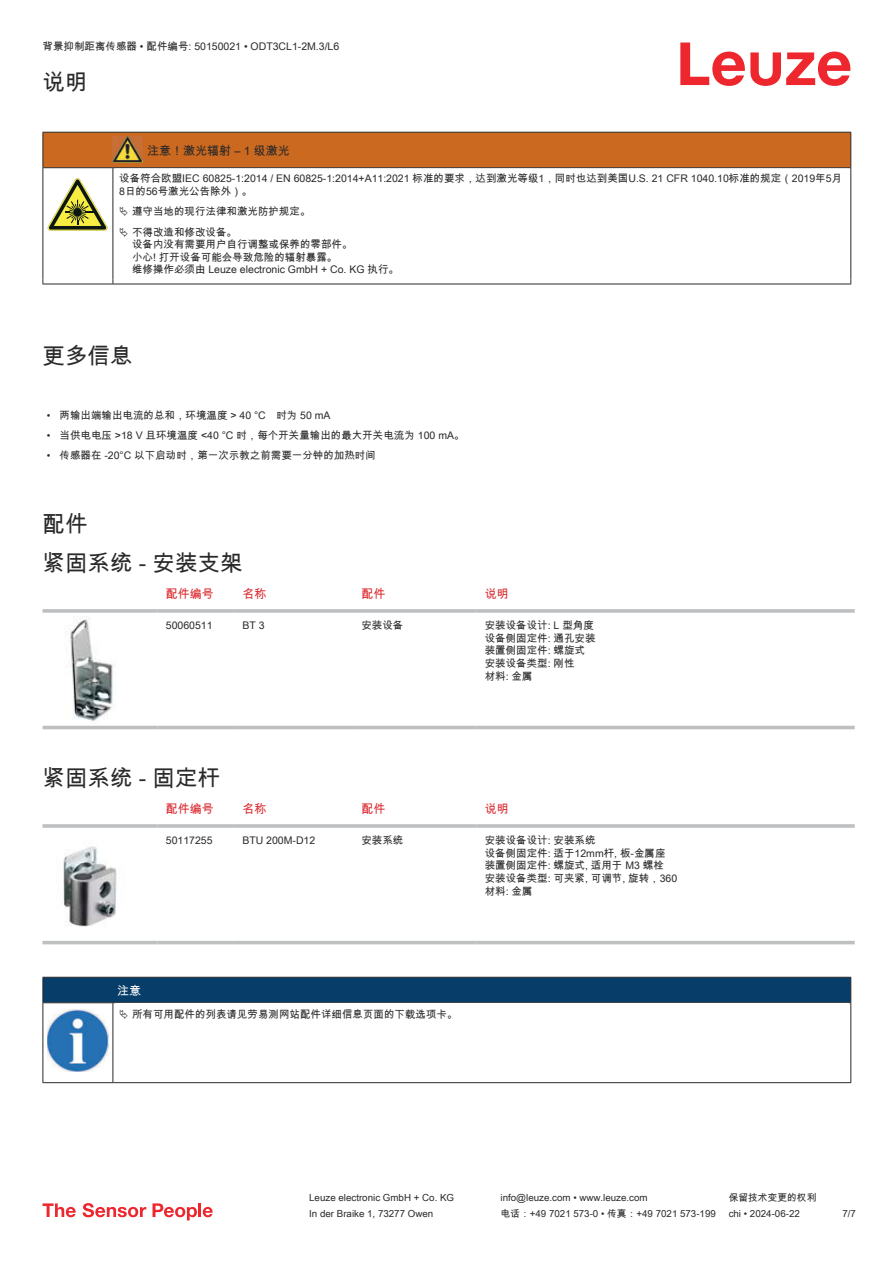
<style>
.page{position:relative;width:893px;height:1263px;background:#fff}
.page>*{position:absolute;margin:0;border:0;box-sizing:border-box;transform-origin:0 0}
.t1{font:22.5px/38.7px "Arial Unicode MS";color:#2b292a}
.t2{font:12px "Arial Unicode MS";color:#db2a30}
.t3{font:12px "Arial Unicode MS";color:#2b292a}
.t4{font:12px "Arial Unicode MS";color:#fff}
.t5{font:10.5px/12.6px "Arial Unicode MS";color:#2b292a}
.t6{font:9.75px "Arial Unicode MS";color:#2b292a}
</style>
<div class="page">
<svg style="left:680px;top:43px;width:170px;height:43px"></svg>
<svg style="left:43px;top:616px;width:812px;height:114px"></svg>
<svg style="left:43px;top:609px;width:114px;height:4px"></svg>
<hr style="left:157px;top:609px;width:77px;height:4px;background:#c5c7c8">
<svg style="left:234px;top:609px;width:119px;height:4px"></svg>
<svg style="left:353px;top:609px;width:123px;height:4px"></svg>
<hr style="left:476px;top:609px;width:379px;height:4px;background:#c5c7c8">
<hr style="left:43px;top:726px;width:114px;height:3px;background:#bdbfc1">
<hr style="left:157px;top:726px;width:77px;height:3px;background:#bdbfc1">
<hr style="left:234px;top:726px;width:119px;height:3px;background:#bdbfc1">
<hr style="left:353px;top:726px;width:123px;height:3px;background:#bdbfc1">
<hr style="left:476px;top:726px;width:379px;height:3px;background:#bdbfc1">
<img style="left:65px;top:617px;width:53px;height:106px">
<svg style="left:43px;top:940px;width:812px;height:5px;fill:#efeff0"></svg>
<hr style="left:43px;top:824px;width:114px;height:4px;background:#c3c5c7">
<svg style="left:157px;top:824px;width:77px;height:4px"></svg>
<hr style="left:234px;top:824px;width:119px;height:4px;background:#c4c6c7">
<hr style="left:353px;top:824px;width:123px;height:4px;background:#c3c5c7">
<svg style="left:476px;top:824px;width:379px;height:4px;background:#c3c5c7"></svg>
<hr style="left:43px;top:941px;width:114px;height:3px;background:#bdbfc1">
<hr style="left:157px;top:941px;width:77px;height:3px;background:#bdbfc1">
<hr style="left:234px;top:941px;width:119px;height:3px;background:#bdbfc1">
<hr style="left:353px;top:941px;width:123px;height:3px;background:#bdbfc1">
<hr style="left:476px;top:941px;width:379px;height:3px;background:#bdbfc1">
<img style="left:63px;top:846px;width:54px;height:81px">
<div style="left:43px;top:977px;width:808px;height:26px;background:#063d69"></div>
<hr style="left:113px;top:1002px;width:738px;height:1px;background:#2b292a">
<hr style="left:43px;top:1003px;width:1px;height:75px;background:#2b292a">
<hr style="left:113px;top:1003px;width:1px;height:75px;background:#2b292a">
<hr style="left:850px;top:1003px;width:1px;height:75px;background:#2b292a">
<hr style="left:43px;top:1082px;width:70px;height:1px;background:#2b292a">
<hr style="left:113px;top:1082px;width:738px;height:1px;background:#2b292a">
<img style="left:47px;top:1009px;width:61px;height:63px">
<svg style="left:43px;top:1203px;width:33px;height:14px"></svg>
<svg style="left:83px;top:1203px;width:63px;height:14px"></svg>
<svg style="left:153px;top:1203px;width:44px;height:17px"></svg>
<hr style="left:198px;top:1203px;width:3px;height:14px;background:#ed272d">
<svg style="left:203px;top:1207px;width:10px;height:10px"></svg>
<div style="left:44px;top:133px;width:806px;height:34px;background:#ca691f"></div>
<svg style="left:44px;top:168px;width:806px;height:116px"></svg>
<hr style="left:43px;top:132px;width:70px;height:1px;background:#2b292a">
<hr style="left:43px;top:133px;width:1px;height:34px;background:#2b292a">
<hr style="left:43px;top:167px;width:70px;height:1px;background:#2b292a">
<hr style="left:113px;top:132px;width:30px;height:1px;background:#2b292a">
<hr style="left:113px;top:167px;width:30px;height:1px;background:#2b292a">
<hr style="left:143px;top:132px;width:708px;height:1px;background:#2b292a">
<hr style="left:850px;top:133px;width:1px;height:34px;background:#2b292a">
<hr style="left:143px;top:167px;width:708px;height:1px;background:#2b292a">
<hr style="left:43px;top:168px;width:1px;height:111px;background:#2b292a">
<hr style="left:113px;top:168px;width:1px;height:111px;background:#2b292a">
<hr style="left:850px;top:168px;width:1px;height:111px;background:#2b292a">
<hr style="left:43px;top:284px;width:70px;height:1px;background:#2b292a">
<hr style="left:113px;top:284px;width:30px;height:1px;background:#2b292a">
<hr style="left:143px;top:284px;width:708px;height:1px;background:#2b292a">
<img style="left:113px;top:136px;width:30px;height:27px">
<svg style="left:47px;top:178px;width:60px;height:53px"></svg>
<svg style="left:115px;top:169px;width:734px;height:111px"></svg>
<svg style="left:120px;top:207px;width:8px;height:9px"></svg>
<svg style="left:120px;top:227px;width:8px;height:10px"></svg>
<p class="t5" style="left:43px;top:40px;width:298px">背景抑制距离传感器 • 配件编号: 50150021 • ODT3CL1-2M.3/L6</p>
<h1 class="t1" style="left:43px;top:62px;width:46px">说明</h1>
<p class="t3" style="left:147px;top:142px;width:144px">注意！激光辐射 – 1 级激光</p>
<p class="t5" style="left:119px;top:172px;width:724px">设备符合欧盟IEC 60825-1:2014 / EN 60825-1:2014+A11:2021 标准的要求，达到激光等级1，同时也达到美国U.S. 21 CFR 1040.10标准的规定（2019年5月<br>8日的56号激光公告除外）。</p>
<p class="t5" style="left:132px;top:201px;width:180px;line-height:20.2px">遵守当地的现行法律和激光防护规定。不得改造和修改设备。</p>
<p class="t5" style="left:132px;top:238px;width:268px">设备内没有需要用户自行调整或保养的零部件。<br>小心! 打开设备可能会导致危险的辐射暴露。<br>维修操作必须由 Leuze electronic GmbH + Co. KG 执行。</p>
<h1 class="t1" style="left:43px;top:337px;width:91px">更多信息</h1>
<p class="t5" style="left:47px;top:408px;width:285px">• 两输出端输出电流的总和，环境温度 &gt; 40 °C　时为 50 mA</p>
<p class="t5" style="left:47px;top:429px;width:419px">• 当供电电压 &gt;18 V 且环境温度 &lt;40 °C 时，每个开关量输出的最大开关电流为 100 mA。</p>
<p class="t5" style="left:47px;top:449px;width:331px">• 传感器在 -20°C 以下启动时，第一次示教之前需要一分钟的加热时间</p>
<h1 class="t1" style="left:43px;top:504px;width:202px">配件<br>紧固系统 - 安装支架</h1>
<p class="t2" style="left:166px;top:585px;width:49px">配件编号</p>
<p class="t2" style="left:242px;top:585px;width:25px">名称</p>
<p class="t2" style="left:361px;top:585px;width:25px">配件</p>
<p class="t2" style="left:485px;top:585px;width:25px">说明</p>
<p class="t5" style="left:166px;top:619px;width:48px">50060511</p>
<p class="t5" style="left:242px;top:619px;width:24px">BT 3</p>
<p class="t5" style="left:361px;top:619px;width:43px">安装设备</p>
<p class="t5" style="left:485px;top:619px;width:112px">安装设备设计: L 型角度设备侧固定件: 通孔安装装置侧固定件: 螺旋式安装设备类型: 刚性<br>材料: 金属</p>
<h1 class="t1" style="left:43px;top:758px;width:179px">紧固系统 - 固定杆</h1>
<p class="t2" style="left:166px;top:800px;width:49px">配件编号</p>
<p class="t2" style="left:242px;top:800px;width:25px">名称</p>
<p class="t2" style="left:361px;top:800px;width:25px">配件</p>
<p class="t2" style="left:485px;top:800px;width:25px">说明</p>
<p class="t5" style="left:166px;top:834px;width:48px">50117255</p>
<p class="t5" style="left:242px;top:834px;width:74px">BTU 200M-D12</p>
<p class="t5" style="left:361px;top:834px;width:43px">安装系统</p>
<p class="t5" style="left:485px;top:834px;width:194px">安装设备设计: 安装系统<br>设备侧固定件: 适于12mm杆, 板-金属座装置侧固定件: 螺旋式, 适用于 M3 螺栓<br>安装设备类型: 可夹紧, 可调节, 旋转，360材料: 金属</p>
<p class="t4" style="left:117px;top:982px;width:25px">注意</p>
<p class="t5" style="left:132px;top:1007px;width:327px">所有可用配件的列表请见劳易测网站配件详细信息页面的下载选项卡。</p>
<p class="t6" style="left:309px;top:1191px;width:146px">Leuze electronic GmbH + Co. KG</p>
<p class="t6" style="left:501px;top:1191px;width:149px">info@leuze.com • www.leuze.com</p>
<p class="t6" style="left:729px;top:1191px;width:89px">保留技术变更的权利</p>
<p class="t6" style="left:309px;top:1206px;width:126px">In der Braike 1, 73277 Owen</p>
<p class="t6" style="left:501px;top:1206px;width:217px">电话：+49 7021 573-0 • 传真：+49 7021 573-199</p>
<p class="t6" style="left:729px;top:1206px;width:73px">chi • 2024-06-22</p>
<p class="t6" style="left:842px;top:1206px;width:15px">7/7</p>
</div>
